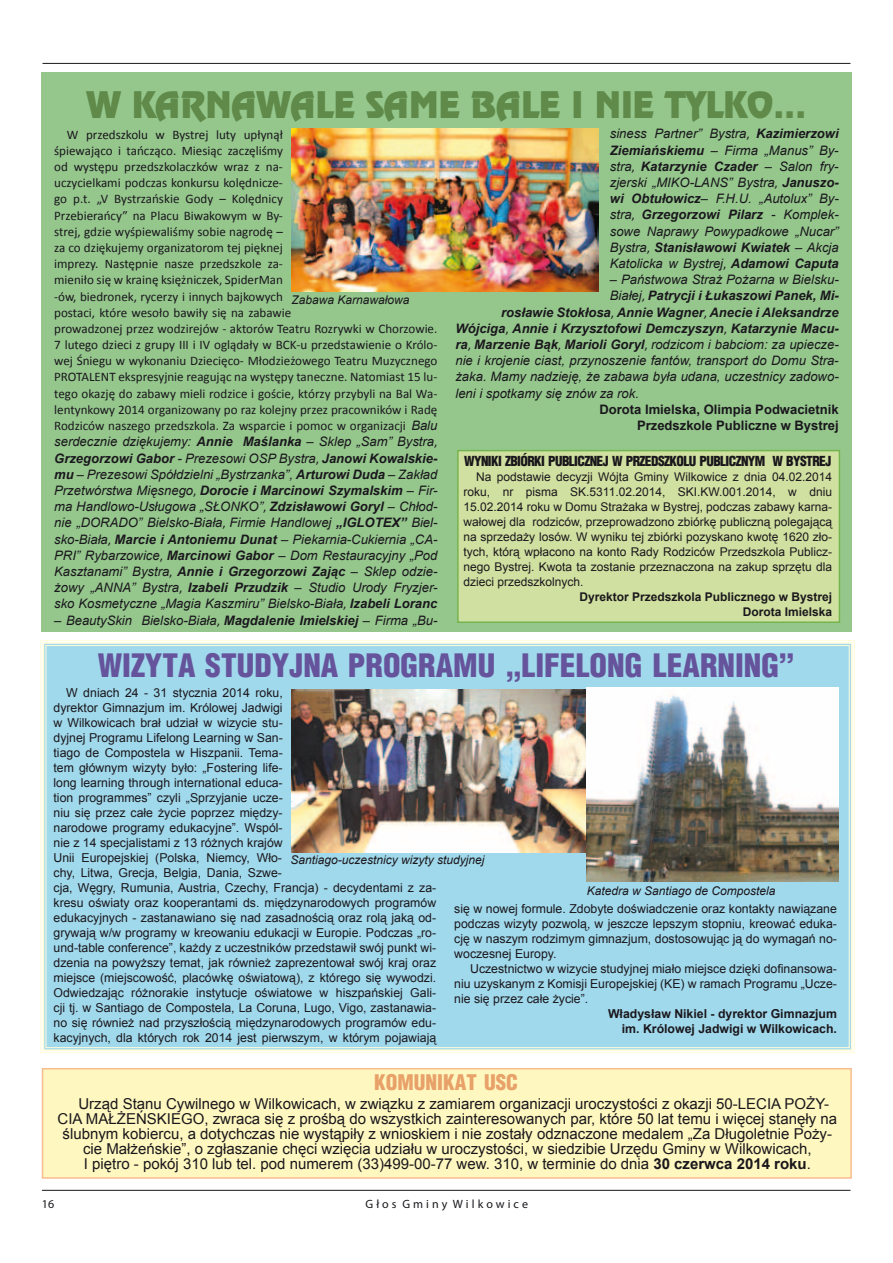
<style>
.page{position:relative;width:893px;height:1263px;background:#fff}
.page>*{position:absolute;margin:0;border:0;box-sizing:border-box;transform-origin:0 0}
.t1{font:33px "Renfrewpl";color:#5f8a49}
.t2{font:900 31.5px "Switzerland Cond";color:#65549c}
.t3{font:900 21px "Switzerland Cond";color:#e7a169}
.t4{font:15px "Arial";color:#1a171c}
.t5{font:900 13.5px "Switzerland Cond";letter-spacing:-.045em;color:#1a171c}
.t6{font:italic 13.05px/16.2px "Arial";color:#1a171c;text-align:justify}
.t7{font:13.05px/16.2px "Calibri";color:#1a171c}
.t8{font:italic 700 13.05px "Arial";color:#1a171c}
.t9{font:700 13.05px/16.2px "Arial";color:#1a171c;text-align:right}
.t10{font:12.3px/15px "Arial";color:#1a171c;text-align:justify}
.t11{font:700 12.3px/15px "Arial";color:#1a171c;text-align:right}
.t12{font:12px/15px "Arial";color:#1a171c;text-align:justify}
.t13{font:italic 12px "Arial";color:#1a171c}
.t14{font:700 12px/15px "Arial";color:#1a171c;text-align:right}
.t15{font:12px "Myriad Pro";color:#1a171c}
.s1{font-family:"Arial";font-style:italic}
.s2{font-weight:700}
.s3{font-family:"Calibri";font-style:normal}
.s4{font-weight:400}
.s5{font-family:"Calibri";font-weight:400;font-style:normal}
</style>
<div class="page">
<hr style="left:42px;top:1190px;width:808px;height:1px;background:#1a171c">
<hr style="left:43px;top:63px;width:807px;height:1px;background:#1a171c">
<div style="left:42px;top:1068px;width:810px;height:111px;background:#fef7bf;border:2px solid #f8bc8f"></div>
<div style="left:42px;top:72px;width:810px;height:559px;background:#95c78d"></div>
<img style="left:291px;top:129px;width:307px;height:162px">
<div style="left:457px;top:450px;width:383px;height:173px;background:#d0e0a0;border:2px solid #75b550"></div>
<div style="left:40px;top:640px;width:815px;height:413px;background:#a1d9ec"></div>
<div style="left:43px;top:642px;width:810px;height:409px;border:2px solid #fffbdb"></div>
<img style="left:291px;top:689px;width:295px;height:163px">
<img style="left:586px;top:688px;width:253px;height:194px">
<h1 class="t1" style="left:87px;top:84px;width:721px">W KARNAWALE SAME BALE I NIE TYLKO…</h1>
<p class="t7" style="left:54px;top:125px;width:385px;text-indent:13px">W przedszkolu w Bystrej luty upłynął<br>śpiewająco i tańcząco. Miesiąc zaczęliśmy<br>od występu przedszkolaczków wraz z na-<br>uczycielkami podczas konkursu kolędnicze-<br>go p.t. „V Bystrzańskie Gody – Kolędnicy<br>Przebierańcy” na Placu Biwakowym w By-<br>strej, gdzie wyśpiewaliśmy sobie nagrodę –<br>za co dziękujemy organizatorom tej pięknej<br>imprezy. Następnie nasze przedszkole za-<br>mieniło się w krainę księżniczek, SpiderMan<br>-ów, biedronek, rycerzy i innych bajkowych<br>postaci, które wesoło bawiły się na zabawie<br>prowadzonej przez wodzirejów - aktorów Teatru Rozrywki w Chorzowie.<br>7 lutego dzieci z grupy III i IV oglądały w BCK-u przedstawienie o Królo&shy;wej Śniegu w wykonaniu Dziecięco- Młodzieżowego Teatru Muzycznego PROTALENT ekspresyjnie reagując na występy taneczne. Natomiast 15 lu&shy;tego okazję do zabawy mieli rodzice i goście, którzy przybyli na Bal Wa&shy;lentynkowy 2014 organizowany po raz kolejny przez pracowników i Radę Rodziców naszego przedszkola. Za wsparcie i pomoc w organizacji <span class="s1">Balu</span></p>
<p class="t6" style="left:54px;top:434px;width:385px">serdecznie dziękujemy: <span class="s2">Annie Maślanka</span> – Sklep „Sam” Bystra<span class="s3">, </span><span class="s2">Grzegorzowi Gabor</span> - Prezesowi OSP Bystra<span class="s3">,</span> <span class="s2">Janowi Kowalskie&shy;mu</span> – Prezesowi Spółdzielni „Bystrzanka”, <span class="s2">Arturowi Duda</span> – Zakład Przetwórstwa Mięsnego<span class="s3">,</span> <span class="s2">Dorocie i Marcinowi Szymalskim</span> – Fir&shy;ma Handlowo-Usługowa „SŁONKO”<span class="s3">,</span> <span class="s2">Zdzisławowi Goryl</span> – Chłod&shy;nie „DORADO” Bielsko-Biała<span class="s3">,</span> Firmie Handlowej <span class="s2">„IGLOTEX”</span> Biel&shy;sko-Biała<span class="s3">,</span> <span class="s2">Marcie i Antoniemu Dunat</span> – Piekarnia-Cukiernia „CA-PRI” Rybarzowice<span class="s3">,</span> <span class="s2">Marcinowi Gabor</span> – Dom Restauracyjny „Pod Kasztanami” Bystra<span class="s3">,</span> <span class="s2">Annie i Grzegorzowi Zając</span> – Sklep odzie&shy;żowy „ANNA” Bystra<span class="s3">,</span> <span class="s2">Izabeli Przudzik</span> – Studio Urody Fryzjer&shy;sko Kosmetyczne „Magia Kaszmiru” Bielsko-Biała<span class="s3">,</span> <span class="s2">Izabeli Loranc</span></p>
<p class="t6" style="left:54px;top:612px;width:385px">– BeautySkin Bielsko-Biała<span class="s3">,</span> <span class="s2">Magdalenie Imielskiej</span> – Firma „Bu-</p>
<p class="t6" style="left:610px;top:126px;width:230px">siness Partner” Bystra<span class="s3">,</span> <span class="s2">Kazimierzowi Ziemiańskiemu</span> – Firma „Manus” By&shy;stra<span class="s3">,</span> <span class="s2">Katarzynie Czader</span> – Salon fry&shy;zjerski „MIKO-LANS” Bystra<span class="s3">,</span> <span class="s2">Januszo&shy;wi Obtułowicz</span>– F.H.U. „Autolux” By&shy;stra<span class="s3">,</span> <span class="s2">Grzegorzowi Pilarz</span> - Komplek&shy;sowe Naprawy Powypadkowe „Nucar” Bystra<span class="s3">,</span> <span class="s2">Stanisławowi Kwiatek</span> – Akcja Katolicka w Bystrej<span class="s3">,</span> <span class="s2">Adamowi Caputa</span></p>
<p class="t6" style="left:610px;top:272px;width:230px">– Państwowa Straż Pożarna w Bielsku-</p>
<p class="t8" style="left:610px;top:287px;width:230px"><span class="s4">Białej</span><span class="s5">,</span> Patrycji i Łukaszowi Panek, Mi-</p>
<p class="t8" style="left:501px;top:304px;width:339px">rosławie Stokłosa<span class="s5">,</span> Annie Wagner<span class="s5">,</span> Anecie i Aleksandrze</p>
<p class="t8" style="left:455px;top:320px;width:385px">Wójciga<span class="s5">,</span> Annie i Krzysztofowi Demczyszyn<span class="s5">,</span> Katarzynie Macu-</p>
<p class="t6" style="left:455px;top:337px;width:385px"><span class="s2">ra</span><span class="s3">,</span> <span class="s2">Marzenie Bąk</span><span class="s3">,</span> <span class="s2">Marioli Goryl</span><span class="s3">,</span> rodzicom i babciom: za upiecze-</p>
<p class="t6" style="left:455px;top:353px;width:385px">nie i krojenie ciast, przynoszenie fantów, transport do Domu Stra-</p>
<p class="t6" style="left:455px;top:369px;width:385px">żaka. Mamy nadzieję, że zabawa była udana, uczestnicy zadowo-</p>
<p class="t6" style="left:455px;top:385px;width:185px">leni i spotkamy się znów za rok.</p>
<p class="t9" style="left:599px;top:402px;width:241px">Dorota Imielska, Olimpia Podwacietnik<br>Przedszkole Publiczne w Bystrej</p>
<p class="t5" style="left:464px;top:452px;width:17px">WYNIKI</p>
<p class="t5" style="left:505px;top:452px;width:7px">ZBIÓRKI</p>
<p class="t5" style="left:548px;top:452px;width:33px">PUBLICZNEJ</p>
<p class="t5" style="left:612px;top:452px;width:28px">W PRZEDSZKO</p>
<p class="t5" style="left:683px;top:452px;width:50px">LU PUBLICZNYM</p>
<p class="t5" style="left:772px;top:452px;width:28px">W BYSTREJ</p>
<p class="t12" style="left:464px;top:469px;width:370px;text-indent:13px">Na podstawie decyzji Wójta Gminy Wilkowice z dnia 04.02.2014 roku, nr pisma SK.5311.02.2014, SKI.KW.001.2014, w dniu 15.02.2014 roku w Domu Strażaka w Bystrej, podczas zabawy karna&shy;wałowej dla rodziców, przeprowadzono zbiórkę publiczną polegającą na sprzedaży losów. W wyniku tej zbiórki pozyskano kwotę 1620 zło&shy;tych, którą wpłacono na konto Rady Rodziców Przedszkola Publicz&shy;nego Bystrej. Kwota ta zostanie przeznaczona na zakup sprzętu dla dzieci przedszkolnych.</p>
<p class="t14" style="left:579px;top:589px;width:254px">Dyrektor Przedszkola Publicznego w Bystrej<br>Dorota Imielska</p>
<p class="t13" style="left:291px;top:292px;width:120px">Zabawa Karnawałowa</p>
<h2 class="t2" style="left:98px;top:645px;width:40px">WIZYTA</h2>
<h2 class="t2" style="left:205px;top:645px;width:18px">STUDYJNA</h2>
<h2 class="t2" style="left:348px;top:645px;width:90px">PROGRAMU</h2>
<h2 class="t2" style="left:506px;top:645px;width:30px">„LIFE</h2>
<h2 class="t2" style="left:576px;top:645px;width:94px">LONG LEARNIN</h2>
<h2 class="t2" style="left:761px;top:645px;width:35px">G”</h2>
<p class="t10" style="left:54px;top:685px;width:384px;text-align:left;text-indent:13px">W dniach 24 - 31 stycznia 2014 roku,<br>dyrektor Gimnazjum im. Królowej Jadwigi<br>w Wilkowicach brał udział w wizycie stu-<br>dyjnej Programu Lifelong Learning w San-<br>tiago de Compostela w Hiszpanii. Tema-<br>tem głównym wizyty było: „Fostering life-<br>long learning through international educa-<br>tion programmes” czyli „Sprzyjanie ucze-<br>niu się przez całe życie poprzez między-<br>narodowe programy edukacyjne”. Wspól-<br>nie z 14 specjalistami z 13 różnych krajów<br>Unii Europejskiej (Polska, Niemcy, Wło-<br>chy, Litwa, Grecja, Belgia, Dania, Szwe-<br>cja, Węgry, Rumunia, Austria, Czechy, Francja) - decydentami z za&shy;kresu oświaty oraz kooperantami ds. międzynarodowych programów edukacyjnych - zastanawiano się nad zasadnością oraz rolą jaką od&shy;grywają w/w programy w kreowaniu edukacji w Europie. Podczas „ro&shy;und-table conference”, każdy z uczestników przedstawił swój punkt wi&shy;dzenia na powyższy temat, jak również zaprezentował swój kraj oraz miejsce (miejscowość, placówkę oświatową), z którego się wywodzi.<br>Odwiedzając różnorakie instytucje oświatowe w hiszpańskiej Gali&shy;cji tj. w Santiago de Compostela, La Coruna, Lugo, Vigo, zastanawia&shy;no się również nad przyszłością międzynarodowych programów edu&shy;kacyjnych, dla których rok 2014 jest pierwszym, w którym pojawiają</p>
<p class="t13" style="left:291px;top:852px;width:196px">Santiago-uczestnicy wizyty studyjnej</p>
<p class="t13" style="left:587px;top:883px;width:190px">Katedra w Santiago de Compostela</p>
<p class="t10" style="left:454px;top:901px;width:384px">się w nowej formule. Zdobyte doświadczenie oraz kontakty nawiązane podczas wizyty pozwolą, w jeszcze lepszym stopniu, kreować eduka&shy;cję w naszym rodzimym gimnazjum, dostosowując ją do wymagań no&shy;woczesnej Europy.</p>
<p class="t10" style="left:454px;top:962px;width:384px;text-indent:16px">Uczestnictwo w wizycie studyjnej miało miejsce dzięki dofinansowa&shy;niu uzyskanym z Komisji Europejskiej (KE) w ramach Programu „Ucze&shy;nie się przez całe życie”.</p>
<p class="t11" style="left:608px;top:1007px;width:231px">Władysław Nikiel - dyrektor Gimnazjum im. Królowej Jadwigi w Wilkowicach.</p>
<h3 class="t3" style="left:374px;top:1069px;width:145px">KOMUNIKAT USC</h3>
<p class="t4" style="left:78px;top:1094px;width:752px">Urząd Stanu Cywilnego w Wilkowicach, w związku z zamiarem organizacji uroczystości z okazji 50-LECIA POŻY-</p>
<p class="t4" style="left:58px;top:1109px;width:781px">CIA MAŁŻEŃSKIEGO, zwraca się z prośbą do wszystkich zainteresowanych par, które 50 lat temu i więcej stanęły na</p>
<p class="t4" style="left:63px;top:1124px;width:771px">ślubnym kobiercu, a dotychczas nie wystąpiły z wnioskiem i nie zostały odznaczone medalem „Za Długoletnie Poży-</p>
<p class="t4" style="left:83px;top:1139px;width:730px">cie Małżeńskie”, o zgłaszanie chęci wzięcia udziału w uroczystości, w siedzibie Urzędu Gminy w Wilkowicach,</p>
<p class="t4" style="left:84px;top:1154px;width:729px">I piętro - pokój 310 lub tel. pod numerem (33)499-00-77 wew. 310, w terminie do dnia <span class="s2">30 czerwca 2014 roku</span>.</p>
<p class="t15" style="left:42px;top:1196px;width:14px">16</p>
<p class="t15" style="left:366px;top:1196px;width:164px">G ł o s G m i n y W i l k o w i c e</p>
</div>
